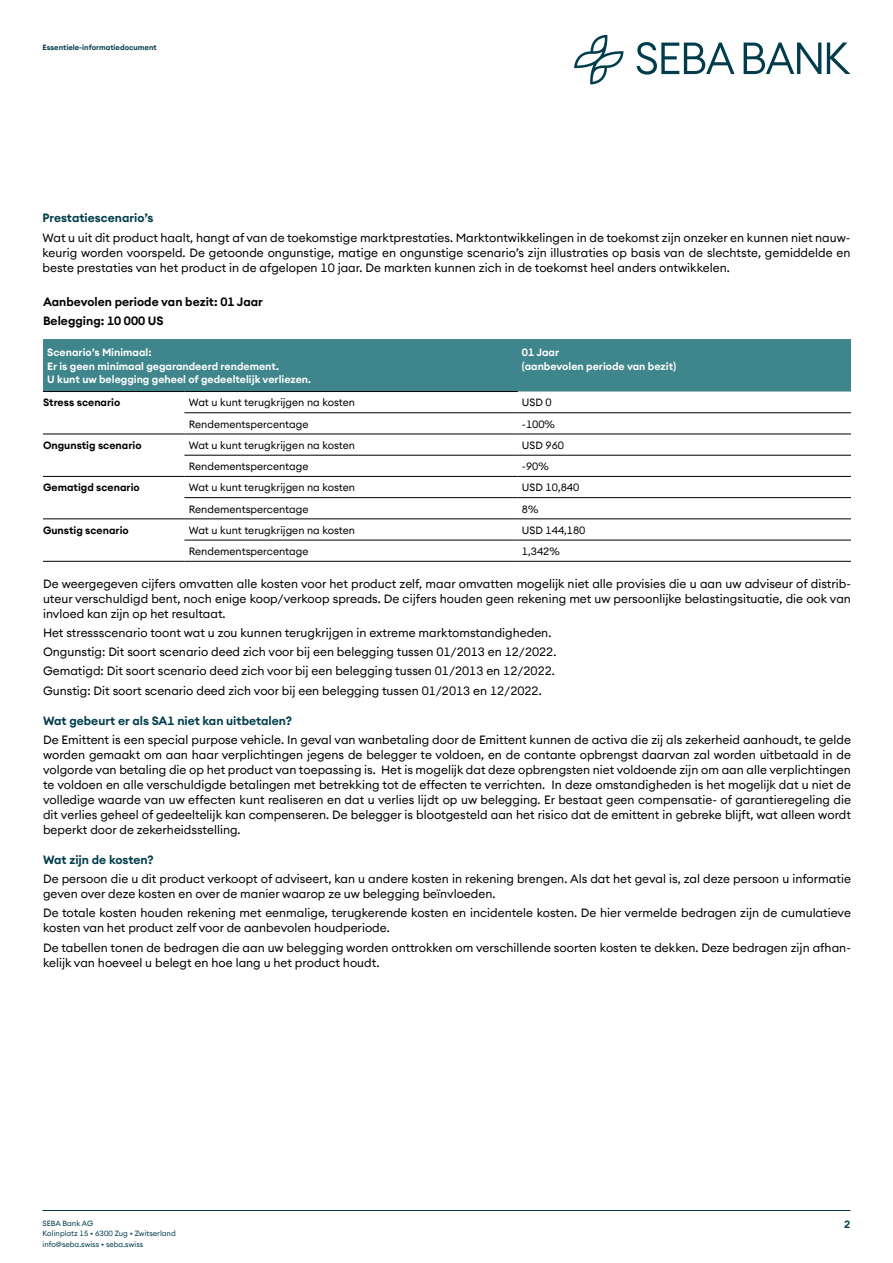
<style>
.page{position:relative;width:893px;height:1263px;background:#fff}
.page>*{position:absolute;margin:0;border:0;box-sizing:border-box;transform-origin:0 0}
.t1{font:12px/15px "Seba Euclid";color:#000}
.t2{font:600 12px "Seba Euclid";color:#003d4c}
.t3{font:600 12px/19.2px "Seba Euclid";color:#000}
.t4{font:10.5px "Seba Euclid";color:#000}
.t5{font:600 10.5px/13.5px "Seba Euclid";color:#fff}
.t6{font:600 10.5px "Seba Euclid";color:#000}
.t7{font:600 10.5px "Seba Euclid";color:#003d4c}
.t8{font:7.5px/10.5px "Seba Euclid";color:#003d4c}
.t9{font:600 7.5px "Seba Euclid";color:#003d4c}
</style>
<div class="page">
<hr style="left:43px;top:1210px;width:807px;height:1px;background:#003d4c">
<svg style="left:574px;top:35px;width:49px;height:49px"></svg>
<svg style="left:637px;top:42px;width:97px;height:33px"></svg>
<svg style="left:744px;top:43px;width:77px;height:31px"></svg>
<svg style="left:827px;top:43px;width:23px;height:31px"></svg>
<div style="left:43px;top:339px;width:808px;height:52px;background:#3e858c"></div>
<hr style="left:184px;top:391px;width:334px;height:1px;background:#000">
<hr style="left:184px;top:412px;width:334px;height:1px;background:#000">
<hr style="left:518px;top:412px;width:333px;height:1px;background:#000">
<hr style="left:184px;top:434px;width:334px;height:1px;background:#000">
<hr style="left:518px;top:434px;width:333px;height:1px;background:#000">
<hr style="left:184px;top:455px;width:334px;height:1px;background:#000">
<hr style="left:518px;top:455px;width:333px;height:1px;background:#000">
<hr style="left:184px;top:476px;width:334px;height:1px;background:#000">
<hr style="left:518px;top:476px;width:333px;height:1px;background:#000">
<hr style="left:184px;top:497px;width:334px;height:1px;background:#000">
<hr style="left:518px;top:497px;width:333px;height:1px;background:#000">
<hr style="left:184px;top:519px;width:334px;height:1px;background:#000">
<hr style="left:518px;top:519px;width:333px;height:1px;background:#000">
<hr style="left:184px;top:540px;width:334px;height:1px;background:#000">
<hr style="left:518px;top:540px;width:333px;height:1px;background:#000">
<hr style="left:184px;top:561px;width:334px;height:1px;background:#000">
<hr style="left:518px;top:561px;width:333px;height:1px;background:#000">
<hr style="left:43px;top:391px;width:141px;height:1px;background:#000">
<hr style="left:43px;top:434px;width:141px;height:1px;background:#000">
<hr style="left:43px;top:476px;width:141px;height:1px;background:#000">
<hr style="left:43px;top:519px;width:141px;height:1px;background:#000">
<hr style="left:43px;top:561px;width:141px;height:1px;background:#000">
<p class="t9" style="left:43px;top:43px;width:116px">Essentiele-informatiedocument</p>
<p class="t2" style="left:43px;top:210px;width:113px">Prestatiescenario’s</p>
<p class="t1" style="left:43px;top:230px;width:809px;text-align:justify">Wat u uit dit product haalt, hangt af van de toekomstige marktprestaties. Marktontwikkelingen in de toekomst zijn onzeker en kunnen niet nauw&shy;keurig worden voorspeld. De getoonde ongunstige, matige en ongunstige scenario’s zijn illustraties op basis van de slechtste, gemiddelde en beste prestaties van het product in de afgelopen 10 jaar. De markten kunnen zich in de toekomst heel anders ontwikkelen.</p>
<p class="t3" style="left:43px;top:292px;width:221px">Aanbevolen periode van bezit: 01 Jaar<br>Belegging: 10 000 US</p>
<p class="t5" style="left:47px;top:346px;width:265px">Scenario’s Minimaal:<br>Er is geen minimaal gegarandeerd rendement.<br>U kunt uw belegging geheel of gedeeltelijk verliezen.</p>
<p class="t5" style="left:522px;top:346px;width:156px">01 Jaar<br>(aanbevolen periode van bezit)</p>
<p class="t6" style="left:43px;top:396px;width:79px">Stress scenario</p>
<p class="t4" style="left:189px;top:396px;width:168px">Wat u kunt terugkrijgen na kosten</p>
<p class="t4" style="left:522px;top:396px;width:31px">USD 0</p>
<p class="t4" style="left:189px;top:417px;width:121px">Rendementspercentage</p>
<p class="t4" style="left:522px;top:417px;width:35px">-100%</p>
<p class="t6" style="left:43px;top:438px;width:100px">Ongunstig scenario</p>
<p class="t4" style="left:189px;top:438px;width:168px">Wat u kunt terugkrijgen na kosten</p>
<p class="t4" style="left:522px;top:438px;width:44px">USD 960</p>
<p class="t4" style="left:189px;top:459px;width:121px">Rendementspercentage</p>
<p class="t4" style="left:522px;top:459px;width:28px">-90%</p>
<p class="t6" style="left:43px;top:481px;width:98px">Gematigd scenario</p>
<p class="t4" style="left:189px;top:481px;width:168px">Wat u kunt terugkrijgen na kosten</p>
<p class="t4" style="left:522px;top:481px;width:59px">USD 10,840</p>
<p class="t4" style="left:189px;top:502px;width:121px">Rendementspercentage</p>
<p class="t4" style="left:522px;top:502px;width:18px">8%</p>
<p class="t6" style="left:43px;top:523px;width:87px">Gunstig scenario</p>
<p class="t4" style="left:189px;top:523px;width:168px">Wat u kunt terugkrijgen na kosten</p>
<p class="t4" style="left:522px;top:523px;width:65px">USD 144,180</p>
<p class="t4" style="left:189px;top:544px;width:121px">Rendementspercentage</p>
<p class="t4" style="left:522px;top:544px;width:39px">1,342%</p>
<p class="t1" style="left:43px;top:576px;width:809px;text-align:justify">De weergegeven cijfers omvatten alle kosten voor het product zelf, maar omvatten mogelijk niet alle provisies die u aan uw adviseur of distrib&shy;uteur verschuldigd bent, noch enige koop/verkoop spreads. De cijfers houden geen rekening met uw persoonlijke belastingsituatie, die ook van invloed kan zijn op het resultaat.</p>
<p class="t1" style="left:43px;top:623px;width:515px;line-height:19.2px">Het stressscenario toont wat u zou kunnen terugkrijgen in extreme marktomstandigheden.<br>Ongunstig: Dit soort scenario deed zich voor bij een belegging tussen 01/2013 en 12/2022.<br>Gematigd: Dit soort scenario deed zich voor bij een belegging tussen 01/2013 en 12/2022.<br>Gunstig: Dit soort scenario deed zich voor bij een belegging tussen 01/2013 en 12/2022.</p>
<p class="t2" style="left:43px;top:713px;width:250px">Wat gebeurt er als SA1 niet kan uitbetalen?</p>
<p class="t1" style="left:43px;top:732px;width:809px;text-align:justify">De Emittent is een special purpose vehicle. In geval van wanbetaling door de Emittent kunnen de activa die zij als zekerheid aanhoudt, te gelde worden gemaakt om aan haar verplichtingen jegens de belegger te voldoen, en de contante opbrengst daarvan zal worden uitbetaald in de volgorde van betaling die op het product van toepassing is. Het is mogelijk dat deze opbrengsten niet voldoende zijn om aan alle verplichtingen te voldoen en alle verschuldigde betalingen met betrekking tot de effecten te verrichten. In deze omstandigheden is het mogelijk dat u niet de volledige waarde van uw effecten kunt realiseren en dat u verlies lijdt op uw belegging. Er bestaat geen compensatie- of garantieregeling die dit verlies geheel of gedeeltelijk kan compenseren. De belegger is blootgesteld aan het risico dat de emittent in gebreke blijft, wat alleen wordt beperkt door de zekerheidsstelling.</p>
<p class="t2" style="left:43px;top:852px;width:112px">Wat zijn de kosten?</p>
<p class="t1" style="left:43px;top:871px;width:809px">De persoon die u dit product verkoopt of adviseert, kan u andere kosten in rekening brengen. Als dat het geval is, zal deze persoon u informatie geven over deze kosten en over de manier waarop ze uw belegging beïnvloeden.</p>
<p class="t1" style="left:43px;top:905px;width:809px">De totale kosten houden rekening met eenmalige, terugkerende kosten en incidentele kosten. De hier vermelde bedragen zijn de cumulatieve kosten van het product zelf voor de aanbevolen houdperiode.</p>
<p class="t1" style="left:43px;top:940px;width:809px">De tabellen tonen de bedragen die aan uw belegging worden onttrokken om verschillende soorten kosten te dekken. Deze bedragen zijn afhan&shy;kelijk van hoeveel u belegt en hoe lang u het product houdt.</p>
<p class="t8" style="left:43px;top:1218px;width:135px">SEBA Bank AG<br>Kolinplatz 15 • 6300 Zug • Zwitserland info@seba.swiss • seba.swiss</p>
<p class="t7" style="left:844px;top:1218px;width:8px">2</p>
</div>
